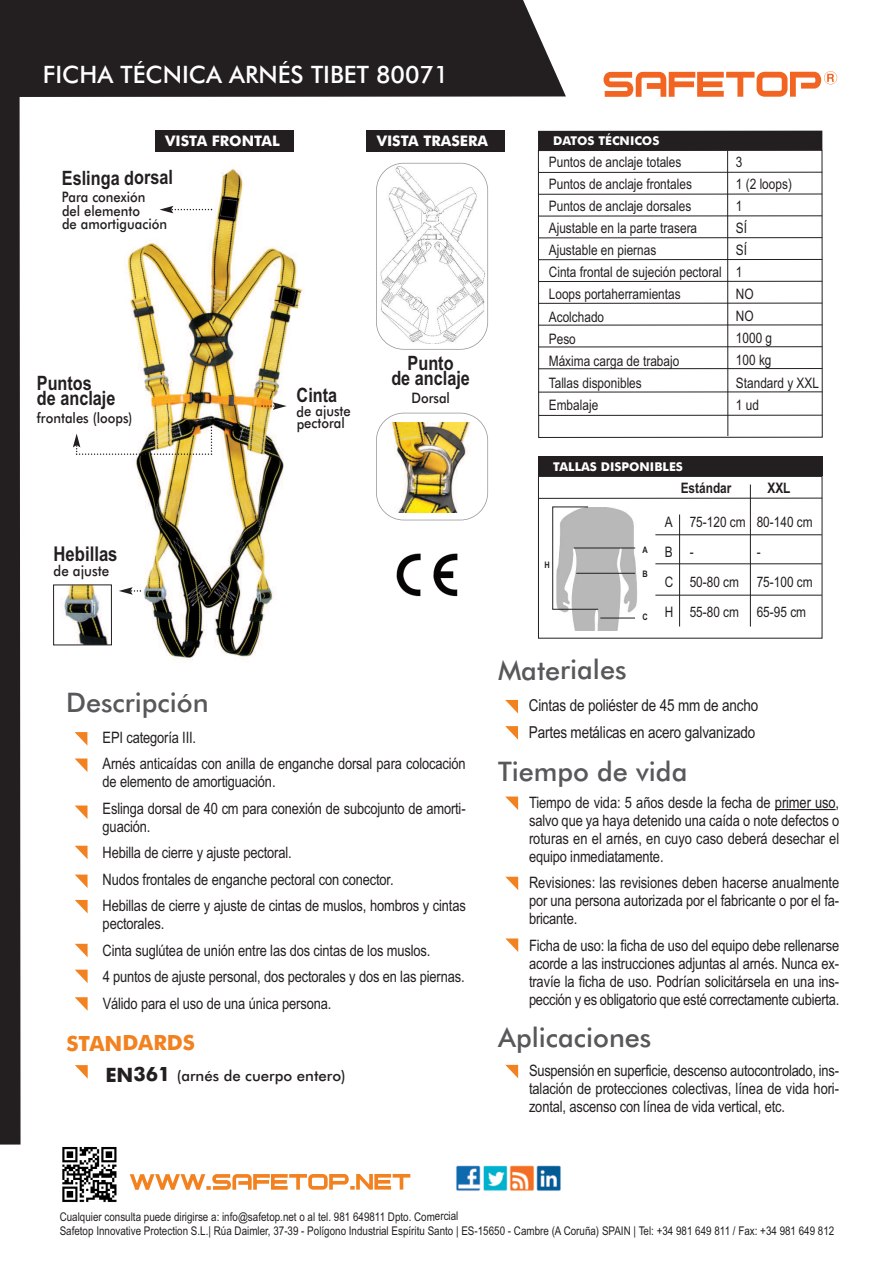
<style>
.page{position:relative;width:893px;height:1263px;background:#fff}
.page>*{position:absolute;margin:0;border:0;box-sizing:border-box;transform-origin:0 0}
.t1{font:500 27px "Futura BT";color:#57585a}
.t2{font:500 24px "Futura BT";color:#fff}
.t3{font:700 21px "Futura BT";color:#f28120}
.t4{font:700 20.4px "Arial Narrow";color:#231f20}
.t5{font:700 19.8px/15px "Arial Narrow";letter-spacing:-.005em;color:#231f20}
.t6{font:16.5px/26.5px "Arial Narrow";letter-spacing:-.01em;color:#231f20}
.t7{font:15.75px/18px "Arial Narrow";letter-spacing:-.01em;color:#231f20}
.t8{font:500 15px "Futura BT";color:#231f20}
.t9{font:500 14.85px "Futura BT";color:#231f20;scale:.9 1}
.t10{font:700 14.7px "Futura BT";color:#fff}
.t11{font:500 14.55px/13.5px "Futura BT";letter-spacing:-.005em;color:#231f20;scale:.9 1}
.t12{font:14.4px/22px "Arial Narrow";color:#231f20}
.t13{font:700 14.4px "Arial Narrow";color:#231f20}
.t14{font:700 12.15px "Futura BT";color:#fff}
.t15{font:12px/14.2px "Arial Narrow";color:#231f20}
.t16{font:700 9px "Arial Narrow";color:#231f20}
.s1{font-weight:700;font-size:19.8px}
</style>
<div class="page">
<img style="left:104px;top:168px;width:200px;height:492px">
<div style="left:21px;top:0;width:545px;height:97px;background:#231f20"></div>
<div style="left:538px;top:150px;width:285px;height:288px;border:1px solid #231f20"></div>
<img style="left:396px;top:553px;width:62px;height:44px">
<svg style="left:130px;top:1174px;width:280px;height:16px"></svg>
<img style="left:62px;top:1147px;width:55px;height:55px">
<svg style="left:603px;top:71px;width:234px;height:26px"></svg>
<img style="left:456px;top:1165px;width:105px;height:26px">
<svg style="left:75px;top:1065px;width:13px;height:14px"></svg>
<svg style="left:75px;top:732px;width:12px;height:13px"></svg>
<svg style="left:505px;top:700px;width:13px;height:13px"></svg>
<svg style="left:505px;top:726px;width:13px;height:14px"></svg>
<svg style="left:505px;top:877px;width:13px;height:13px"></svg>
<svg style="left:505px;top:938px;width:13px;height:14px"></svg>
<svg style="left:505px;top:796px;width:13px;height:14px"></svg>
<svg style="left:75px;top:758px;width:12px;height:14px"></svg>
<svg style="left:75px;top:805px;width:12px;height:14px"></svg>
<svg style="left:75px;top:874px;width:13px;height:14px"></svg>
<svg style="left:75px;top:846px;width:13px;height:13px"></svg>
<svg style="left:75px;top:900px;width:13px;height:13px"></svg>
<svg style="left:75px;top:944px;width:13px;height:13px"></svg>
<svg style="left:75px;top:970px;width:13px;height:13px"></svg>
<svg style="left:75px;top:997px;width:13px;height:14px"></svg>
<hr style="left:538px;top:172px;width:284px;height:1px;background:#231f20">
<hr style="left:538px;top:194px;width:284px;height:1px;background:#231f20">
<hr style="left:538px;top:215px;width:284px;height:1px;background:#231f20">
<hr style="left:538px;top:237px;width:284px;height:1px;background:#231f20">
<hr style="left:538px;top:259px;width:284px;height:1px;background:#231f20">
<hr style="left:538px;top:281px;width:284px;height:1px;background:#231f20">
<hr style="left:538px;top:303px;width:284px;height:1px;background:#231f20">
<hr style="left:538px;top:324px;width:284px;height:1px;background:#231f20">
<hr style="left:538px;top:346px;width:284px;height:1px;background:#231f20">
<hr style="left:538px;top:368px;width:284px;height:1px;background:#231f20">
<hr style="left:538px;top:391px;width:284px;height:1px;background:#231f20">
<hr style="left:538px;top:415px;width:284px;height:1px;background:#231f20">
<hr style="left:727px;top:151px;width:1px;height:285px;background:#231f20">
<div style="left:538px;top:131px;width:284px;height:19px;background:#231f20"></div>
<hr style="left:775px;top:809px;width:61px;height:1px;background:#231f20">
<svg style="left:505px;top:1065px;width:13px;height:13px"></svg>
<div style="left:0;top:0;width:21px;height:1144px;background:#231f20"></div>
<div style="left:366px;top:131px;width:139px;height:21px;background:#231f20"></div>
<div style="left:155px;top:131px;width:139px;height:21px;background:#231f20"></div>
<img style="left:61px;top:586px;width:49px;height:57px">
<div style="left:53px;top:584px;width:59px;height:61px;border:1px solid #231f20"></div>
<svg style="left:119px;top:587px;width:22px;height:8px"></svg>
<svg style="left:261px;top:402px;width:26px;height:8px"></svg>
<img style="left:390px;top:423px;width:80px;height:89px">
<div style="left:376px;top:413px;width:112px;height:107px;border:2px solid #939598;border-radius:28px"></div>
<img style="left:377px;top:167px;width:110px;height:177px">
<div style="left:376px;top:163px;width:112px;height:187px;border:2px solid #939598;border-radius:28px"></div>
<svg style="left:160px;top:206px;width:52px;height:7px"></svg>
<img style="left:73px;top:427px;width:139px;height:28px">
<div style="left:538px;top:476px;width:284px;height:162px;border:1px solid #231f20"></div>
<img style="left:559px;top:507px;width:78px;height:123px">
<hr style="left:538px;top:498px;width:284px;height:1px;background:#231f20">
<div style="left:538px;top:457px;width:284px;height:19px;background:#231f20"></div>
<hr style="left:574px;top:548px;width:61px;height:1px;background:#231f20">
<hr style="left:576px;top:573px;width:59px;height:1px;background:#231f20">
<hr style="left:600px;top:618px;width:35px;height:1px;background:#231f20">
<svg style="left:552px;top:506px;width:47px;height:104px"></svg>
<hr style="left:655px;top:534px;width:167px;height:1px;background:#231f20">
<hr style="left:655px;top:563px;width:167px;height:1px;background:#231f20">
<hr style="left:655px;top:595px;width:167px;height:1px;background:#231f20">
<hr style="left:679px;top:514px;width:1px;height:112px;background:#231f20">
<hr style="left:750px;top:484px;width:1px;height:142px;background:#231f20">
<h2 class="t2" style="left:43px;top:61px;width:407px">FICHA TÉCNICA ARNÉS TIBET 80071</h2>
<p class="t10" style="left:165px;top:133px;width:116px">VISTA FRONTAL</p>
<p class="t10" style="left:377px;top:133px;width:113px">VISTA TRASERA</p>
<p class="t5" style="left:62px;top:170px;width:113px">Eslinga dorsal</p>
<p class="t11" style="left:62px;top:191px;width:118px">Para conexión del elemento<br>de amortiguación</p>
<p class="t5" style="left:37px;top:376px;width:80px">Puntos de anclaje</p>
<p class="t11" style="left:37px;top:411px;width:108px">frontales (loops)</p>
<p class="t4" style="left:54px;top:542px;width:65px">Hebillas</p>
<p class="t9" style="left:54px;top:562px;width:63px">de ajuste</p>
<p class="t5" style="left:297px;top:388px;width:42px">Cinta</p>
<p class="t11" style="left:297px;top:405px;width:62px;line-height:12px">de ajuste pectoral</p>
<p class="t5" style="left:391px;top:355px;width:80px;text-align:center">Punto<br>de anclaje</p>
<p class="t11" style="left:411px;top:391px;width:44px">Dorsal</p>
<p class="t14" style="left:553px;top:133px;width:108px">DATOS TÉCNICOS</p>
<p class="t12" style="left:549px;top:151px;width:174px">Puntos de anclaje totales<br>Puntos de anclaje frontales<br>Puntos de anclaje dorsales<br>Ajustable en la parte trasera<br>Ajustable en piernas<br>Cinta frontal de sujeción pectoral<br>Loops portaherramientas<br>Acolchado<br>Peso<br>Máxima carga de trabajo<br>Tallas disponibles<br>Embalaje</p>
<p class="t12" style="left:736px;top:151px;width:85px">3<br>1 (2 loops)<br>1<br>SÍ<br>SÍ<br>1<br>NO<br>NO<br>1000 g<br>100 kg<br>Standard y XXL<br>1 ud</p>
<p class="t14" style="left:553px;top:459px;width:131px">TALLAS DISPONIBLES</p>
<p class="t16" style="left:544px;top:559px;width:7px">H</p>
<p class="t16" style="left:642px;top:544px;width:7px">A</p>
<p class="t16" style="left:642px;top:569px;width:7px">B</p>
<p class="t16" style="left:642px;top:611px;width:7px">C</p>
<p class="t13" style="left:681px;top:480px;width:52px">Estándar</p>
<p class="t13" style="left:767px;top:480px;width:25px">XXL</p>
<p class="t12" style="left:665px;top:507px;width:83px;line-height:30px">A 75-120 cm<br>B -<br>C 50-80 cm<br>H 55-80 cm</p>
<p class="t12" style="left:757px;top:507px;width:58px;line-height:30px">80-140 cm -<br>75-100 cm<br>65-95 cm</p>
<h1 class="t1" style="left:66px;top:686px;width:144px">Descripción</h1>
<p class="t7" style="left:103px;top:724px;width:365px;line-height:26.5px">EPI categoría III.<br>Arnés anticaídas con anilla de enganche dorsal para colocación</p>
<p class="t7" style="left:103px;top:769px;width:364px;line-height:26.5px">de elemento de amortiguación.<br>Eslinga dorsal de 40 cm para conexión de subcojunto de amorti-</p>
<p class="t7" style="left:103px;top:813px;width:365px;line-height:26.5px">guación.<br>Hebilla de cierre y ajuste pectoral.<br>Nudos frontales de enganche pectoral con conector.<br>Hebillas de cierre y ajuste de cintas de muslos, hombros y cintas</p>
<p class="t7" style="left:103px;top:911px;width:363px;line-height:26.5px">pectorales.<br>Cinta suglútea de unión entre las dos cintas de los muslos.<br>4 puntos de ajuste personal, dos pectorales y dos en las piernas.<br>Válido para el uso de una única persona.</p>
<h1 class="t1" style="left:498px;top:654px;width:130px">Materiales</h1>
<p class="t6" style="left:529px;top:692px;width:231px">Cintas de poliéster de 45 mm de ancho<br>Partes metálicas en acero galvanizado</p>
<h1 class="t1" style="left:498px;top:756px;width:191px">Tiempo de vida</h1>
<p class="t7" style="left:529px;top:793px;width:312px;text-align:justify">Tiempo de vida: 5 años desde la fecha de primer uso, salvo que ya haya detenido una caída o note defectos o roturas en el arnés, en cuyo caso deberá desechar el equipo inmediatamente.</p>
<p class="t7" style="left:529px;top:874px;width:312px;text-align:justify">Revisiones: las revisiones deben hacerse anualmente por una persona autorizada por el fabricante o por el fa&shy;bricante.</p>
<p class="t7" style="left:529px;top:936px;width:312px;text-align:justify">Ficha de uso: la ficha de uso del equipo debe rellenarse acorde a las instrucciones adjuntas al arnés. Nunca ex&shy;travíe la ficha de uso. Podrían solicitársela en una ins&shy;pección y es obligatorio que esté correctamente cubierta.</p>
<h3 class="t3" style="left:66px;top:1031px;width:130px">STANDARDS</h3>
<h1 class="t1" style="left:498px;top:1022px;width:155px">Aplicaciones</h1>
<p class="t8" style="left:105px;top:1067px;width:242px"><span class="s1">EN361</span> (arnés de cuerpo entero)</p>
<p class="t7" style="left:529px;top:1061px;width:312px;text-align:justify">Suspensión en superficie, descenso autocontrolado, ins&shy;talación de protecciones colectivas, línea de vida hori&shy;zontal, ascenso con línea de vida vertical, etc.</p>
<p class="t15" style="left:60px;top:1209px;width:776px">Cualquier consulta puede dirigirse a: info@safetop.net o al tel. 981 649811 Dpto. Comercial<br>Safetop Innovative Protection S.L.| Rúa Daimler, 37-39 - Polígono Industrial Espíritu Santo | ES-15650 - Cambre (A Coruña) SPAIN | Tel: +34 981 649 811 / Fax: +34 981 649 812</p>
</div>
